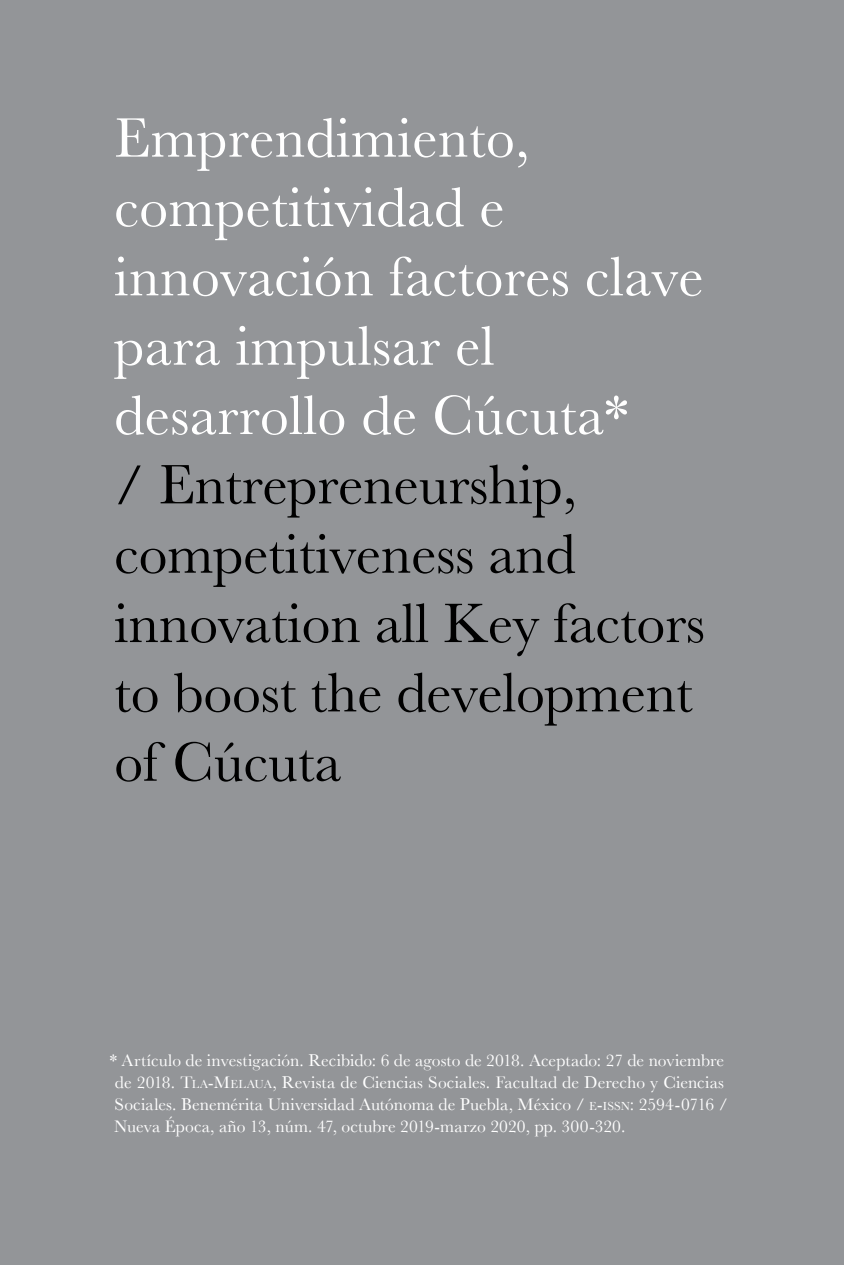
<style>
.page{position:relative;width:844px;height:1265px;background:#fff}
.page>*{position:absolute;margin:0;border:0;box-sizing:border-box;transform-origin:0 0}
.t1{font:57.75px/69.3px "Baskerville";letter-spacing:-.005em;color:#000}
.t2{font:57.75px/69.3px "Baskerville";letter-spacing:.005em;color:#fff}
.t3{font:17.5px/21.9px "Baskerville";letter-spacing:.005em;color:#fff}
.s1{font-style:inherit}
.s2{font-size:12.25px}
</style>
<div class="page">
<div style="left:0;top:0;width:843px;height:1265px;background:#939598"></div>
<hr style="left:843px;top:97px;width:1px;height:39px;background:#000">
<h1 class="t2" style="left:114px;top:103px;width:590px">Emprendimiento, competitividad e innovación factores clave para impulsar el desarrollo de Cúcuta*</h1>
<h1 class="t1" style="left:114px;top:449px;width:592px">/ Entrepreneurship, competitiveness and innovation all Key factors to boost the development of Cúcuta</h1>
<p class="t3" style="left:110px;top:1050px;width:619px">* Artículo de investigación. Recibido: 6 de agosto de 2018. Aceptado: 27 de noviembre de 2018. <span class="s1">T</span><span class="s2">LA</span><span class="s1">-M</span><span class="s2">ELAUA</span>, Revista de Ciencias Sociales. Facultad de Derecho y Ciencias Sociales. Benemérita Universidad Autónoma de Puebla, México / <span class="s2">E</span><span class="s1">-</span><span class="s2">ISSN</span>: 2594-0716 / Nueva Época, año 13, núm. 47, octubre 2019-marzo 2020, pp. <span class="s1">300-320.</span></p>
</div>
